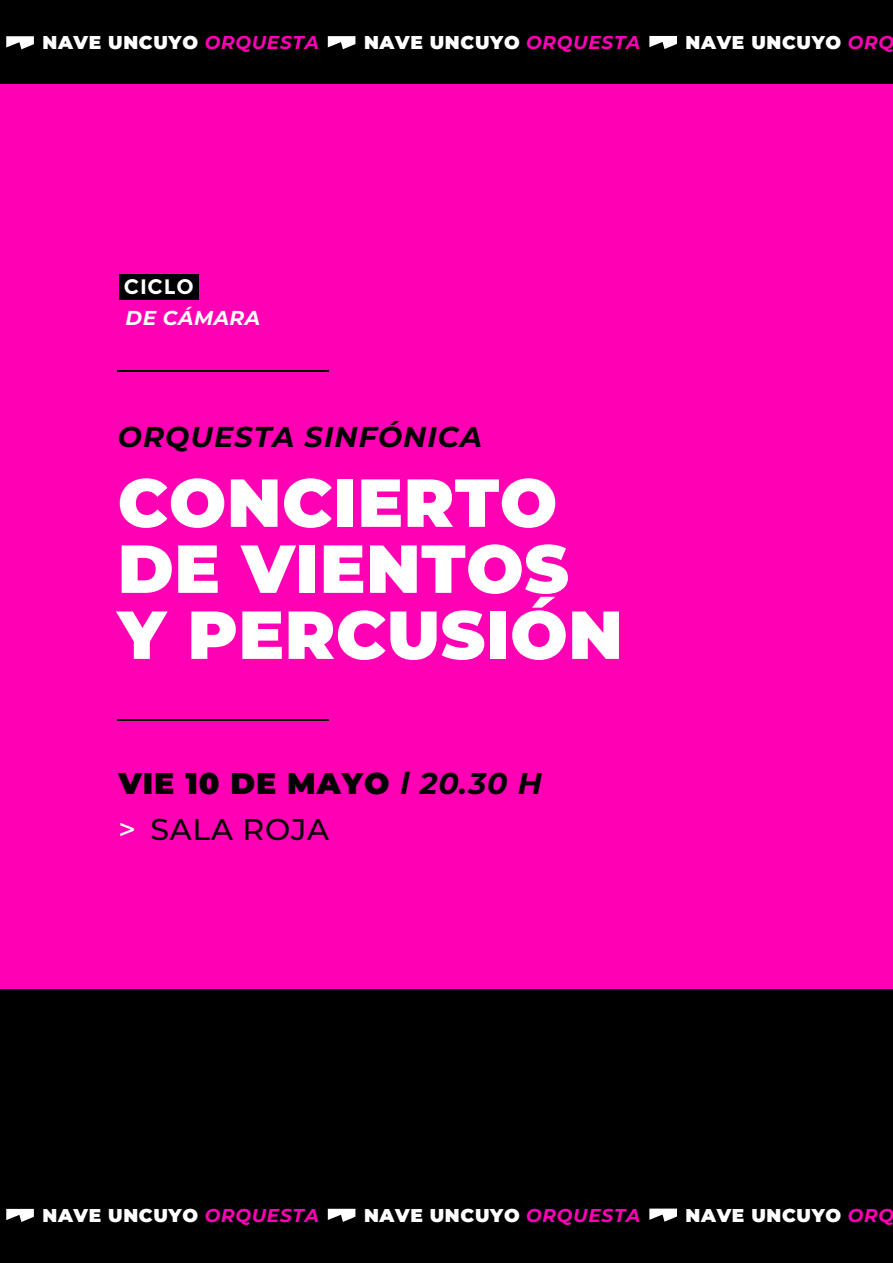
<style>
.page{position:relative;width:893px;height:1263px;background:#fff}
.page>*{position:absolute;margin:0;border:0;box-sizing:border-box;transform-origin:0 0}
.t1{font:900 67.65px/66px "Montserrat";letter-spacing:.01em;color:#fff}
.t2{font:900 30px/46.5px "Montserrat";letter-spacing:.03em;color:#000}
.t3{font:italic 700 28.65px "Montserrat";letter-spacing:.035em;color:#000}
.t4{font:700 21px "Montserrat";letter-spacing:.035em;color:#fff}
.t5{font:italic 700 20.1px "Montserrat";letter-spacing:.025em;color:#fff}
.t6{font:900 18.6px "Montserrat";letter-spacing:.035em;color:#fff}
.s1{font-weight:700;font-style:italic;color:#ff00b5}
.s2{font-weight:700;font-style:italic}
.s3{font-weight:500;color:#fff}
.s4{font-weight:500}
</style>
<div class="page">
<div style="left:0;top:0;width:893px;height:997px;background:#ff00b5"></div>
<div style="left:0;top:0;width:893px;height:83px;background:#000"></div>
<svg style="left:6px;top:36px;width:28px;height:13px"></svg>
<svg style="left:328px;top:36px;width:27px;height:13px"></svg>
<svg style="left:649px;top:36px;width:28px;height:13px"></svg>
<div style="left:0;top:989px;width:893px;height:274px;background:#000"></div>
<svg style="left:6px;top:1209px;width:28px;height:13px"></svg>
<svg style="left:328px;top:1209px;width:27px;height:13px"></svg>
<svg style="left:649px;top:1208px;width:28px;height:14px"></svg>
<div style="left:119px;top:275px;width:80px;height:25px;background:#000"></div>
<hr style="left:118px;top:719px;width:211px;height:2px;background:#000">
<hr style="left:118px;top:370px;width:211px;height:1px;background:#000">
<p class="t6" style="left:42px;top:29px;width:278px">NAVE UNCUYO <span class="s1">ORQUESTA</span></p>
<p class="t6" style="left:364px;top:29px;width:278px">NAVE UNCUYO <span class="s1">ORQUESTA</span></p>
<p class="t6" style="left:686px;top:29px;width:210px">NAVE UNCUYO <span class="s1">ORQ</span></p>
<p class="t4" style="left:124px;top:274px;width:71px">CICLO</p>
<p class="t5" style="left:126px;top:303px;width:136px">DE CÁMARA</p>
<h3 class="t3" style="left:118px;top:416px;width:366px">ORQUESTA SINFÓNICA</h3>
<h1 class="t1" style="left:118px;top:465px;width:506px">CONCIERTO<br>DE VIENTOS<br>Y PERCUSIÓN</h1>
<h2 class="t2" style="left:118px;top:758px;width:425px">VIE 10 DE MAYO <span class="s2">l 20.30 H </span><span class="s3">&gt;</span> <span class="s4">SALA ROJA</span></h2>
<p class="t6" style="left:42px;top:1201px;width:278px">NAVE UNCUYO <span class="s1">ORQUESTA</span></p>
<p class="t6" style="left:364px;top:1201px;width:278px">NAVE UNCUYO <span class="s1">ORQUESTA</span></p>
<p class="t6" style="left:686px;top:1201px;width:210px">NAVE UNCUYO <span class="s1">ORQ</span></p>
</div>
